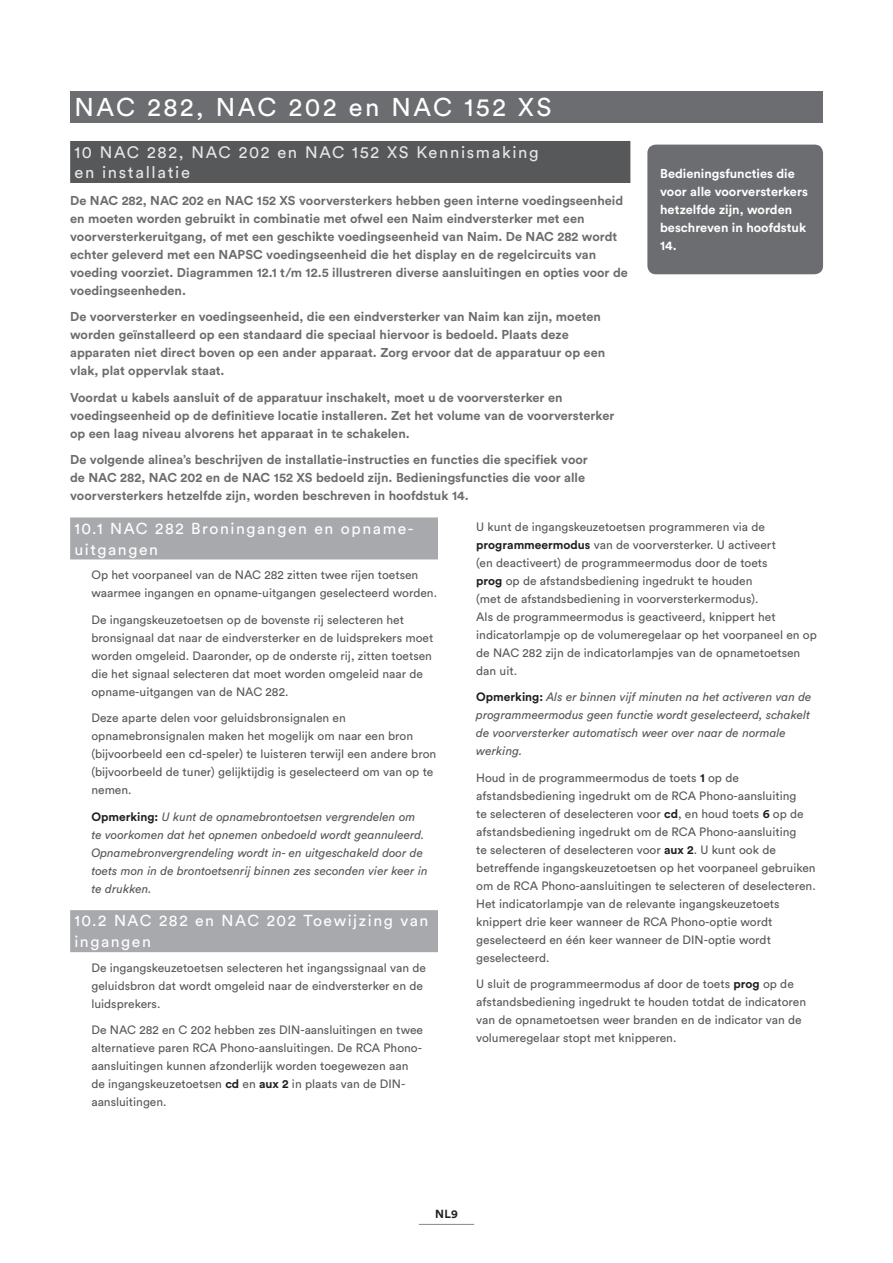
<style>
.page{position:relative;width:893px;height:1263px;background:#fff}
.page>*{position:absolute;margin:0;border:0;box-sizing:border-box;transform-origin:0 0}
.Banner{font:25.5px "Circular Std";letter-spacing:.1em;color:#fff}
.Bold_Headers_two_lin{font:16.5px/20.2px "Circular Std";letter-spacing:.1em;color:#e6e7e9}
.Second_Section_Head{font:15.75px/21px "Circular Std";letter-spacing:.1em;color:#fff}
.Intro_Text{font:700 12.75px/18px "Circular Std";color:#6c6d70}
.Intro_Text-2{font:700 12.75px/18px "Circular Std";color:#fff}
._2nd_Para{font:12px/18px "Circular Std";color:#57585a}
.Note{font:italic 12px/18px "Circular Std";color:#57585a}
.t1{font:700 11.7px "Circular Std";color:#231f20}
.s1{font-weight:700;font-style:normal;color:#231f20}
.s2{font-weight:700;color:#231f20}
</style>
<div class="page">
<hr style="left:419px;top:1224px;width:55px;height:1px;background:#939598">
<div style="left:70px;top:91px;width:753px;height:32px;background:#6c6d70"></div>
<div style="left:70px;top:141px;width:560px;height:42px;background:#57585a"></div>
<div style="left:70px;top:517px;width:368px;height:42px;background:#a8a9ad"></div>
<div style="left:70px;top:910px;width:368px;height:42px;background:#a8a9ad"></div>
<div style="left:647px;top:145px;width:176px;height:129px;background:#6c6d70;border-radius:9px"></div>
<p class="Banner" style="left:74px;top:92px;width:479px">NAC 282, NAC 202 en NAC 152 XS</p>
<p class="Bold_Headers_two_lin" style="left:74px;top:142px;width:466px">10 NAC 282, NAC 202 en NAC 152 XS Kennismaking en installatie</p>
<p class="Intro_Text" style="left:70px;top:191px;width:559px">De NAC 282, NAC 202 en NAC 152 XS voorversterkers hebben geen interne voedingseenheid en moeten worden gebruikt in combinatie met ofwel een Naim eindversterker met een voorversterkeruitgang, of met een geschikte voedingseenheid van Naim. De NAC 282 wordt echter geleverd met een NAPSC voedingseenheid die het display en de regelcircuits van voeding voorziet. Diagrammen 12.1 t/m 12.5 illustreren diverse aansluitingen en opties voor de voedingseenheden.</p>
<p class="Intro_Text" style="left:70px;top:307px;width:536px">De voorversterker en voedingseenheid, die een eindversterker van Naim kan zijn, moeten worden geïnstalleerd op een standaard die speciaal hiervoor is bedoeld. Plaats deze apparaten niet direct boven op een ander apparaat. Zorg ervoor dat de apparatuur op een vlak, plat oppervlak staat.</p>
<p class="Intro_Text" style="left:70px;top:388px;width:546px">Voordat u kabels aansluit of de apparatuur inschakelt, moet u de voorversterker en voedingseenheid op de definitieve locatie installeren. Zet het volume van de voorversterker op een laag niveau alvorens het apparaat in te schakelen.</p>
<p class="Intro_Text" style="left:70px;top:450px;width:519px">De volgende alinea’s beschrijven de installatie-instructies en functies die specifiek voor de NAC 282, NAC 202 en de NAC 152 XS bedoeld zijn. Bedieningsfuncties die voor alle voorversterkers hetzelfde zijn, worden beschreven in hoofdstuk 14.</p>
<p class="Second_Section_Head" style="left:74px;top:517px;width:341px">10.1 NAC 282 Broningangen en opname&shy;uitgangen</p>
<p class="_2nd_Para" style="left:91px;top:566px;width:347px">Op het voorpaneel van de NAC 282 zitten twee rijen toetsen waarmee ingangen en opname-uitgangen geselecteerd worden.</p>
<p class="_2nd_Para" style="left:91px;top:610px;width:343px">De ingangskeuzetoetsen op de bovenste rij selecteren het bronsignaal dat naar de eindversterker en de luidsprekers moet worden omgeleid. Daaronder, op de onderste rij, zitten toetsen die het signaal selecteren dat moet worden omgeleid naar de opname-uitgangen van de NAC 282.</p>
<p class="_2nd_Para" style="left:91px;top:709px;width:346px">Deze aparte delen voor geluidsbronsignalen en opnamebronsignalen maken het mogelijk om naar een bron (bijvoorbeeld een cd-speler) te luisteren terwijl een andere bron (bijvoorbeeld de tuner) gelijktijdig is geselecteerd om van op te nemen.</p>
<p class="Note" style="left:91px;top:807px;width:338px"><span class="s1">Opmerking:</span> U kunt de opnamebrontoetsen vergrendelen om te voorkomen dat het opnemen onbedoeld wordt geannuleerd.<br>Opnamebronvergrendeling wordt in- en uitgeschakeld door de toets mon in de brontoetsenrij binnen zes seconden vier keer in te drukken.</p>
<p class="Second_Section_Head" style="left:74px;top:910px;width:355px">10.2 NAC 282 en NAC 202 Toewijzing van ingangen</p>
<p class="_2nd_Para" style="left:91px;top:958px;width:336px">De ingangskeuzetoetsen selecteren het ingangssignaal van de geluidsbron dat wordt omgeleid naar de eindversterker en de luidsprekers.</p>
<p class="_2nd_Para" style="left:91px;top:1021px;width:333px">De NAC 282 en C 202 hebben zes DIN-aansluitingen en twee alternatieve paren RCA Phono-aansluitingen. De RCA Phono&shy;aansluitingen kunnen afzonderlijk worden toegewezen aan de ingangskeuzetoetsen <span class="s2">cd</span> en <span class="s2">aux 2</span> in plaats van de DIN&shy;aansluitingen.</p>
<p class="Intro_Text-2" style="left:660px;top:164px;width:149px">Bedieningsfuncties die voor alle voorversterkers hetzelfde zijn, worden beschreven in hoofdstuk<br>14.</p>
<p class="_2nd_Para" style="left:476px;top:517px;width:342px">U kunt de ingangskeuzetoetsen programmeren via de <span class="s2">programmeermodus</span> van de voorversterker. U activeert<br>(en deactiveert) de programmeermodus door de toets<br><span class="s2">prog</span> op de afstandsbediening ingedrukt te houden<br>(met de afstandsbediening in voorversterkermodus).<br>Als de programmeermodus is geactiveerd, knippert het indicatorlampje op de volumeregelaar op het voorpaneel en op de NAC 282 zijn de indicatorlampjes van de opnametoetsen dan uit.</p>
<p class="Note" style="left:476px;top:688px;width:337px"><span class="s1">Opmerking:</span> Als er binnen vijf minuten na het activeren van de programmeermodus geen functie wordt geselecteerd, schakelt de voorversterker automatisch weer over naar de normale werking.</p>
<p class="_2nd_Para" style="left:476px;top:768px;width:341px">Houd in de programmeermodus de toets <span class="s2">1</span> op de afstandsbediening ingedrukt om de RCA Phono-aansluiting<br>te selecteren of deselecteren voor <span class="s2">cd</span>, en houd toets <span class="s2">6</span> op de afstandsbediening ingedrukt om de RCA Phono-aansluiting<br>te selecteren of deselecteren voor <span class="s2">aux 2</span>. U kunt ook de betreffende ingangskeuzetoetsen op het voorpaneel gebruiken om de RCA Phono-aansluitingen te selecteren of deselecteren.<br>Het indicatorlampje van de relevante ingangskeuzetoets knippert drie keer wanneer de RCA Phono-optie wordt geselecteerd en één keer wanneer de DIN-optie wordt geselecteerd.</p>
<p class="_2nd_Para" style="left:476px;top:975px;width:331px">U sluit de programmeermodus af door de toets <span class="s2">prog</span> op de afstandsbediening ingedrukt te houden totdat de indicatoren van de opnametoetsen weer branden en de indicator van de volumeregelaar stopt met knipperen.</p>
<p class="t1" style="left:435px;top:1207px;width:24px">Nl9</p>
</div>
